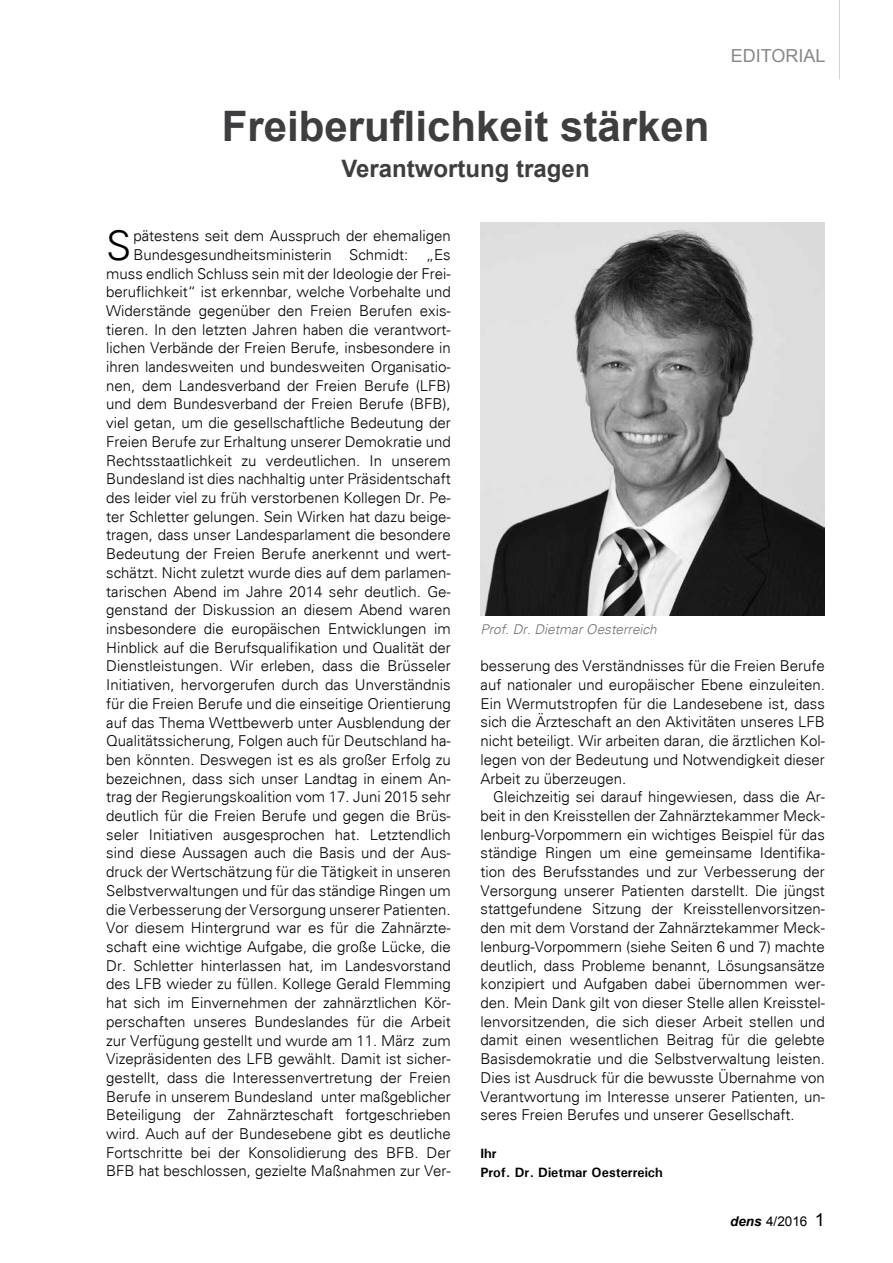
<style>
.page{position:relative;width:893px;height:1263px;background:#fff}
.page>*{position:absolute;margin:0;border:0;box-sizing:border-box;transform-origin:0 0}
.t1{font:700 42px "Arial";color:#3e3d40}
.t2{font:300 41.1px "Univers";color:#000}
.t3{font:700 24px "Arial";color:#3e3d40}
.t4{font:18px "Arial";color:#87888a}
.t5{font:300 15px/18.8px "Univers";color:#000;text-align:justify}
.t6{font:700 13.5px/18.8px "Univers";color:#000}
.t7{font:italic 300 13.5px "Univers";color:#707172}
.t8{font:13.5px "Arial";color:#000}
.s1{font-weight:700;font-style:italic}
.s2{font-size:18px}
</style>
<div class="page">
<hr style="left:839px;top:0;width:1px;height:79px;background:#d1d2d4">
<img style="left:480px;top:222px;width:345px;height:393px">
<h1 class="t1" style="left:222px;top:98px;width:489px">Freiberuflichkeit stärken</h1>
<h3 class="t3" style="left:342px;top:153px;width:250px">Verantwortung tragen</h3>
<p class="t4" style="left:731px;top:44px;width:96px">EDITORIAL</p>
<h2 class="t2" style="left:106px;top:221px;width:27px">S</h2>
<p class="t5" style="left:106px;top:226px;width:346px;text-align:right">pätestens seit dem Ausspruch der ehemaligen Bundesgesundheitsministerin Schmidt: „Es muss endlich Schluss sein mit der Ideologie der Frei&shy;beruflichkeit“ ist erkennbar, welche Vorbehalte und Widerstände gegenüber den Freien Berufen exis&shy;tieren. In den letzten Jahren haben die verantwort&shy;lichen Verbände der Freien Berufe, insbesondere in ihren landesweiten und bundesweiten Organisatio&shy;nen, dem Landesverband der Freien Berufe (LFB) und dem Bundesverband der Freien Berufe (BFB), viel getan, um die gesellschaftliche Bedeutung der Freien Berufe zur Erhaltung unserer Demokratie und Rechtsstaatlichkeit zu verdeutlichen. In unserem Bundesland ist dies nachhaltig unter Präsidentschaft des leider viel zu früh verstorbenen Kollegen Dr. Pe&shy;ter Schletter gelungen. Sein Wirken hat dazu beige&shy;tragen, dass unser Landesparlament die besondere Bedeutung der Freien Berufe anerkennt und wert&shy;schätzt. Nicht zuletzt wurde dies auf dem parlamen&shy;tarischen Abend im Jahre 2014 sehr deutlich. Ge&shy;genstand der Diskussion an diesem Abend waren insbesondere die europäischen Entwicklungen im Hinblick auf die Berufsqualifikation und Qualität der Dienstleistungen. Wir erleben, dass die Brüsseler Initiativen, hervorgerufen durch das Unverständnis für die Freien Berufe und die einseitige Orientierung auf das Thema Wettbewerb unter Ausblendung der Qualitätssicherung, Folgen auch für Deutschland ha&shy;ben könnten. Deswegen ist es als großer Erfolg zu bezeichnen, dass sich unser Landtag in einem An&shy;trag der Regierungskoalition vom 17. Juni 2015 sehr deutlich für die Freien Berufe und gegen die Brüs&shy;seler Initiativen ausgesprochen hat. Letztendlich sind diese Aussagen auch die Basis und der Aus&shy;druck der Wertschätzung für die Tätigkeit in unseren Selbstverwaltungen und für das ständige Ringen um die Verbesserung der Versorgung unserer Patienten.<br>Vor diesem Hintergrund war es für die Zahnärzte&shy;schaft eine wichtige Aufgabe, die große Lücke, die Dr. Schletter hinterlassen hat, im Landesvorstand des LFB wieder zu füllen. Kollege Gerald Flemming hat sich im Einvernehmen der zahnärztlichen Kör&shy;perschaften unseres Bundeslandes für die Arbeit zur Verfügung gestellt und wurde am 11. März zum Vizepräsidenten des LFB gewählt. Damit ist sicher&shy;gestellt, dass die Interessenvertretung der Freien Berufe in unserem Bundesland unter maßgeblicher Beteiligung der Zahnärzteschaft fortgeschrieben wird. Auch auf der Bundesebene gibt es deutliche Fortschritte bei der Konsolidierung des BFB. Der BFB hat beschlossen, gezielte Maßnahmen zur Ver-</p>
<p class="t7" style="left:480px;top:621px;width:178px">Prof. Dr. Dietmar Oesterreich</p>
<p class="t5" style="left:480px;top:656px;width:346px">besserung des Verständnisses für die Freien Berufe auf nationaler und europäischer Ebene einzuleiten.<br>Ein Wermutstropfen für die Landesebene ist, dass sich die Ärzteschaft an den Aktivitäten unseres LFB nicht beteiligt. Wir arbeiten daran, die ärztlichen Kol&shy;legen von der Bedeutung und Notwendigkeit dieser Arbeit zu überzeugen.</p>
<p class="t5" style="left:480px;top:787px;width:346px;text-indent:13px">Gleichzeitig sei darauf hingewiesen, dass die Ar&shy;beit in den Kreisstellen der Zahnärztekammer Meck&shy;lenburg-Vorpommern ein wichtiges Beispiel für das ständige Ringen um eine gemeinsame Identifika&shy;tion des Berufsstandes und zur Verbesserung der Versorgung unserer Patienten darstellt. Die jüngst stattgefundene Sitzung der Kreisstellenvorsitzen&shy;den mit dem Vorstand der Zahnärztekammer Meck&shy;lenburg-Vorpommern (siehe Seiten 6 und 7) machte deutlich, dass Probleme benannt, Lösungsansätze konzipiert und Aufgaben dabei übernommen wer&shy;den. Mein Dank gilt von dieser Stelle allen Kreisstel&shy;lenvorsitzenden, die sich dieser Arbeit stellen und damit einen wesentlichen Beitrag für die gelebte Basisdemokratie und die Selbstverwaltung leisten.<br>Dies ist Ausdruck für die bewusste Übernahme von Verantwortung im Interesse unserer Patienten, un&shy;seres Freien Berufes und unserer Gesellschaft.</p>
<p class="t6" style="left:480px;top:1144px;width:184px">Ihr<br>Prof. Dr. Dietmar Oesterreich</p>
<p class="t8" style="left:730px;top:1212px;width:96px"><span class="s1">dens</span> 4/2016 <span class="s2">1</span></p>
</div>
